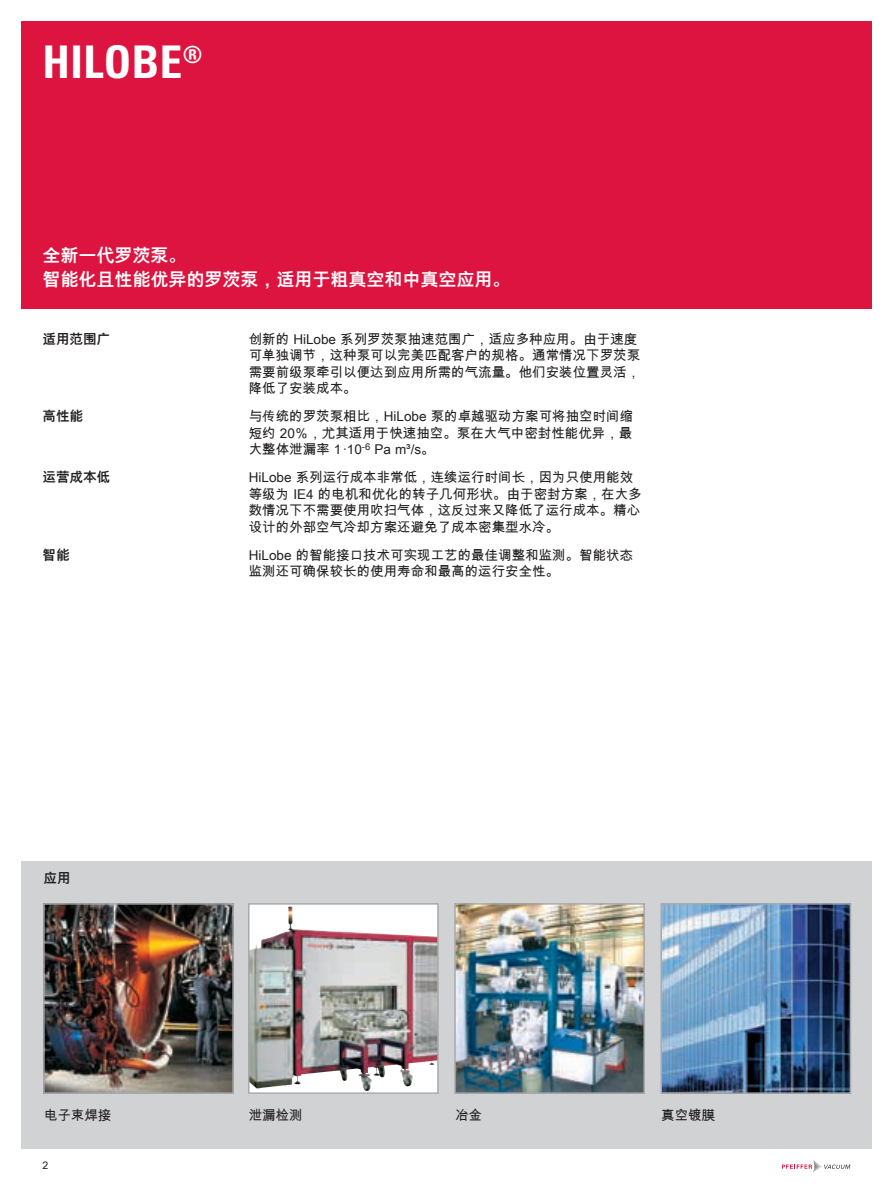
<style>
.page{position:relative;width:893px;height:1191px;background:#fff}
.page>*{position:absolute;margin:0;border:0;box-sizing:border-box;transform-origin:0 0}
.t1{font:700 condensed 45px "Univers";letter-spacing:.01em;color:#fff}
.t2{font:700 18px/24px "Arial Unicode MS";color:#fff}
.t3{font:13.5px/16.5px "Arial Unicode MS";color:#231f20}
.t4{font:700 13.5px "Arial Unicode MS";color:#231f20}
.t5{font:10.5px "Arial Unicode MS";color:#231f20}
</style>
<div class="page">
<svg style="left:782px;top:1160px;width:68px;height:12px"></svg>
<div style="left:21px;top:21px;width:851px;height:287px;background:#dd1440"></div>
<div style="left:21px;top:861px;width:851px;height:287px;background:#d1d2d4"></div>
<img style="left:251px;top:906px;width:185px;height:185px">
<img style="left:251px;top:907px;width:114px;height:184px">
<div style="left:248px;top:903px;width:191px;height:191px;border:2px solid #a8a9ad"></div>
<img style="left:457px;top:906px;width:185px;height:185px">
<div style="left:454px;top:903px;width:191px;height:191px;border:2px solid #a8a9ad"></div>
<img style="left:663px;top:906px;width:185px;height:185px">
<div style="left:660px;top:903px;width:191px;height:191px;border:2px solid #a8a9ad"></div>
<img style="left:46px;top:906px;width:185px;height:185px">
<div style="left:43px;top:903px;width:191px;height:191px;border:2px solid #a8a9ad"></div>
<h1 class="t1" style="left:43px;top:35px;width:161px">HILOBE<sup>®</sup></h1>
<h2 class="t2" style="left:43px;top:244px;width:469px">全新一代罗茨泵。<br>智能化且性能优异的罗茨泵，适用于粗真空和中真空应用。</h2>
<p class="t4" style="left:43px;top:329px;width:69px">适用范围广</p>
<p class="t3" style="left:249px;top:330px;width:393px">创新的 HiLobe 系列罗茨泵抽速范围广，适应多种应用。由于速度可单独调节，这种泵可以完美匹配客户的规格。通常情况下罗茨泵需要前级泵牵引以便达到应用所需的气流量。他们安装位置灵活，降低了安装成本。</p>
<p class="t4" style="left:43px;top:406px;width:42px">高性能</p>
<p class="t3" style="left:249px;top:408px;width:386px;text-align:justify">与传统的罗茨泵相比，HiLobe 泵的卓越驱动方案可将抽空时间缩短约 20％，尤其适用于快速抽空。泵在大气中密封性能优异，最大整体泄漏率 1·10<sup>-6</sup> Pa m³/s。</p>
<p class="t4" style="left:43px;top:467px;width:69px">运营成本低</p>
<p class="t3" style="left:249px;top:469px;width:395px">HiLobe 系列运行成本非常低，连续运行时间长，因为只使用能效等级为 IE4 的电机和优化的转子几何形状。由于密封方案，在大多数情况下不需要使用吹扫气体，这反过来又降低了运行成本。精心设计的外部空气冷却方案还避免了成本密集型水冷。</p>
<p class="t4" style="left:43px;top:545px;width:28px">智能</p>
<p class="t3" style="left:249px;top:546px;width:386px">HiLobe 的智能接口技术可实现工艺的最佳调整和监测。智能状态监测还可确保较长的使用寿命和最高的运行安全性。</p>
<p class="t4" style="left:44px;top:868px;width:28px">应用</p>
<p class="t3" style="left:44px;top:1106px;width:69px">电子束焊接</p>
<p class="t3" style="left:249px;top:1106px;width:55px">泄漏检测</p>
<p class="t3" style="left:455px;top:1106px;width:28px">冶金</p>
<p class="t3" style="left:661px;top:1106px;width:55px">真空镀膜</p>
<p class="t5" style="left:43px;top:1157px;width:7px">2</p>
</div>
